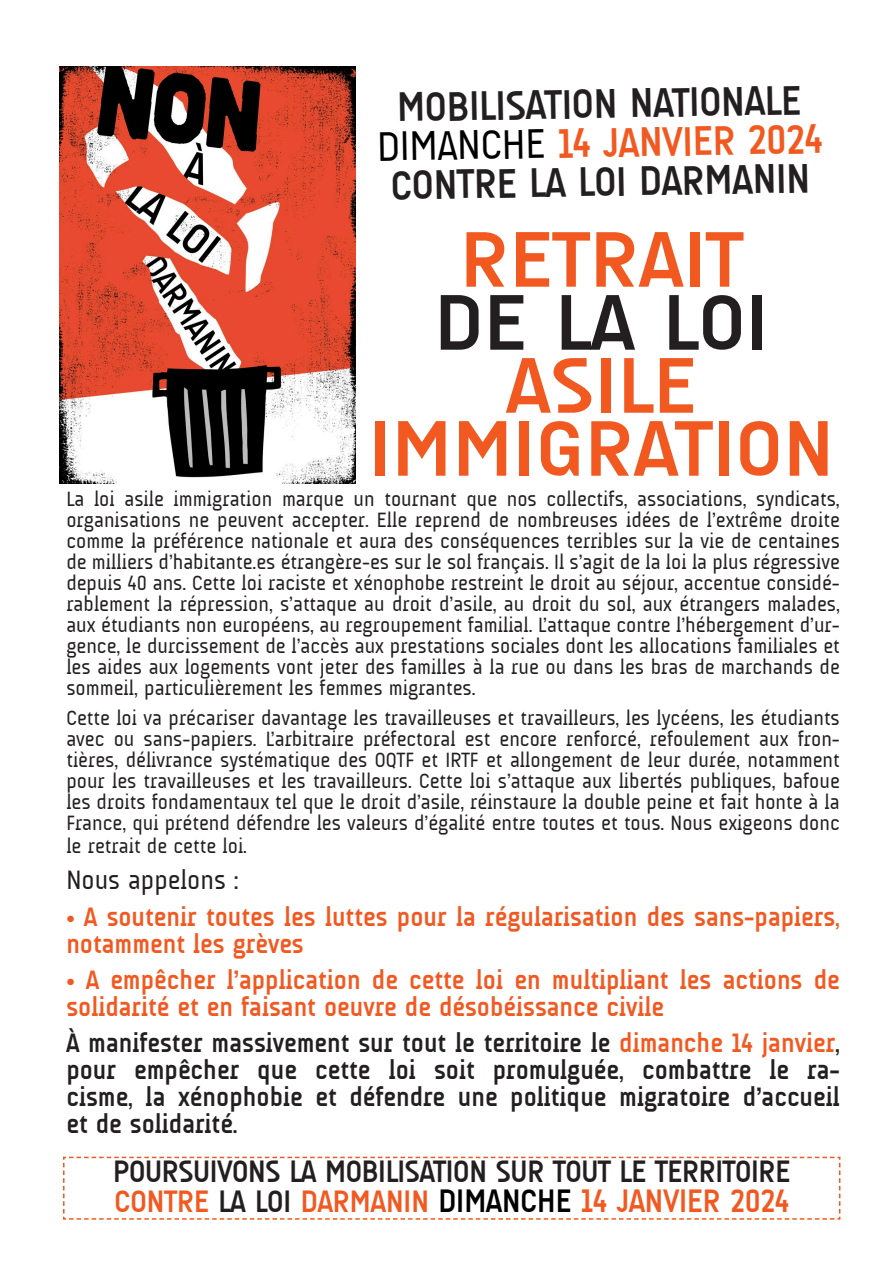
<style>
.page{position:relative;width:893px;height:1263px;background:#fff}
.page>*{position:absolute;margin:0;border:0;box-sizing:border-box;transform-origin:0 0}
.t1{font:700 79.95px/63px "A Udimat";letter-spacing:.01em;color:#f15921;text-align:center;scale:1.13 1}
.t2{font:700 42px/39px "A Udimat";color:#231f20;text-align:center}
.t3{font:700 31.5px/30px "A Udimat";letter-spacing:-.01em;color:#231f20}
.t4{font:700 27px/27px "A Udimat";color:#231f20;text-align:justify}
.t5{font:700 27px/27px "A Udimat";color:#f15921}
.t6{font:27px "A Udimat";color:#231f20}
.t7{font:21px/21px "A Udimat";color:#231f20;text-align:justify}
.s1{font-weight:400;color:#000}
.s2{color:#f15921}
.s3{color:#231f20}
.s4{font-size:33px;color:#000}
.s5{font-size:33px;color:#f15921}
</style>
<div class="page">
<img style="left:60px;top:66px;width:295px;height:418px">
<svg style="left:63px;top:1156px;width:778px;height:64px"></svg>
<p class="t2" style="left:397px;top:87px;width:406px;rotate:-1deg">MOBILISATION NATIONALE</p>
<p class="t2" style="left:377px;top:127px;width:447px;rotate:-1deg"><span class="s1">DIMANCHE</span> <span class="s2">14 JANVIER 2024<br></span>CONTRE LA LOI DARMANIN</p>
<p class="t1" style="left:369px;top:227px;width:413px">RETRAIT<br><span class="s3">DE LA LOI<br></span>ASILE<br>IMMIGRATION</p>
<p class="t7" style="left:66px;top:488px;width:775px">La loi asile immigration marque un tournant que nos collectifs, associations, syndicats, organisations ne peuvent accepter. Elle reprend de nombreuses idées de l’extrême droite comme la préférence nationale et aura des conséquences terribles sur la vie de centaines de milliers d’habitante.es étrangère-es sur le sol français. Il s’agit de la loi la plus régressive depuis 40 ans. Cette loi raciste et xénophobe restreint le droit au séjour, accentue considé&shy;rablement la répression, s’attaque au droit d’asile, au droit du sol, aux étrangers malades, aux étudiants non européens, au regroupement familial. L’attaque contre l’hébergement d’ur&shy;gence, le durcissement de l’accès aux prestations sociales dont les allocations familiales et les aides aux logements vont jeter des familles à la rue ou dans les bras de marchands de sommeil, particulièrement les femmes migrantes.</p>
<p class="t7" style="left:66px;top:708px;width:775px">Cette loi va précariser davantage les travailleuses et travailleurs, les lycéens, les étudiants avec ou sans-papiers. L’arbitraire préfectoral est encore renforcé, refoulement aux fron&shy;tières, délivrance systématique des OQTF et IRTF et allongement de leur durée, notamment pour les travailleuses et les travailleurs. Cette loi s’attaque aux libertés publiques, bafoue les droits fondamentaux tel que le droit d’asile, réinstaure la double peine et fait honte à la France, qui prétend défendre les valeurs d’égalité entre toutes et tous. Nous exigeons donc le retrait de cette loi.</p>
<p class="t6" style="left:66px;top:865px;width:174px">Nous appelons :</p>
<p class="t5" style="left:66px;top:903px;width:775px">• A soutenir toutes les luttes pour la régularisation des sans-papiers, notamment les grèves</p>
<p class="t5" style="left:66px;top:966px;width:775px">• A empêcher l’application de cette loi en multipliant les actions de solidarité et en faisant oeuvre de désobéissance civile</p>
<p class="t4" style="left:66px;top:1029px;width:775px">À manifester massivement sur tout le territoire le <span class="s2">dimanche 14 janvier</span>, pour empêcher que cette loi soit promulguée, combattre le ra&shy;cisme, la xénophobie et défendre une politique migratoire d’accueil et de solidarité.</p>
<p class="t3" style="left:113px;top:1156px;width:678px">POURSUIVONS LA MOBILISATION SUR TOUT LE TERRITOIRE<br><span class="s2">CONTRE</span> LA LOI <span class="s2">DARMANIN</span> <span class="s4">DIMANCHE</span> <span class="s5">14 JANVIER 2024</span></p>
</div>
